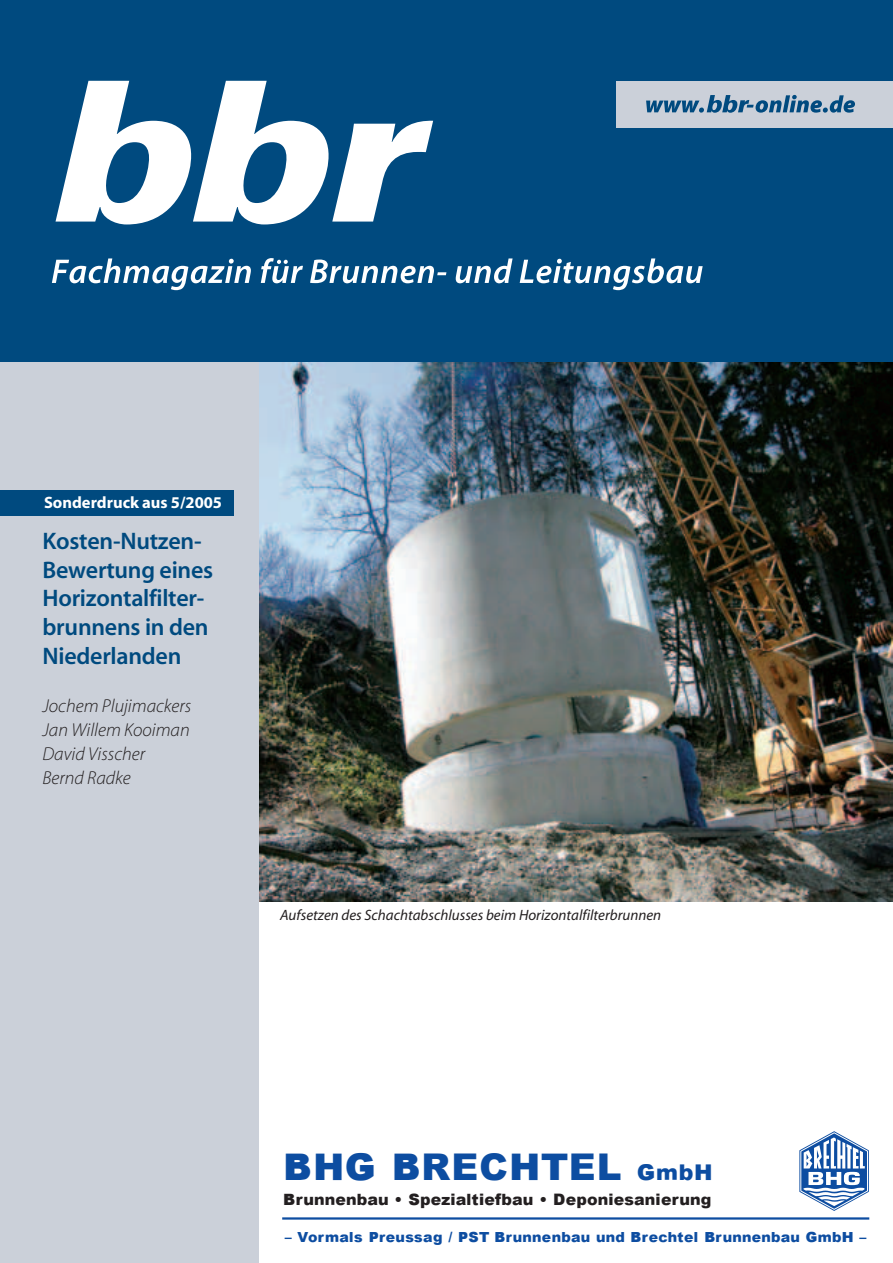
<style>
.page{position:relative;width:893px;height:1263px;background:#fff}
.page>*{position:absolute;margin:0;border:0;box-sizing:border-box;transform-origin:0 0}
.t1{font:37.2px "Arial Black+T42+FOZEPD";letter-spacing:.025em;color:#0d4da1}
.t2{font:600 24px/28.8px "Myriad T1";letter-spacing:-.01em;color:#004a7f}
.t3{font:italic 300 18.75px/24px "Myriad T1";color:#231f20}
.t4{font:700 16.5px "Myriad T1";color:#fff}
.t5{font:15.75px "Arial Black+T42+FOZEPD";letter-spacing:.01em;color:#231f20}
.t6{font:italic 15px "Myriad T1";color:#231f20}
.t7{font:14.1px "Arial Black+T42+FOZEPD";letter-spacing:.025em;color:#0d4da1}
.s1{font-size:21.9px}
</style>
<div class="page">
<img style="left:258px;top:362px;width:634px;height:540px">
<div style="left:0;top:357px;width:258px;height:906px;background:#cbd0d9"></div>
<div style="left:0;top:0;width:892px;height:361px;background:#004a7f"></div>
<div style="left:617px;top:81px;width:275px;height:47px;background:#cbd0d9"></div>
<svg style="left:56px;top:81px;width:377px;height:143px"></svg>
<svg style="left:646px;top:95px;width:209px;height:18px"></svg>
<svg style="left:52px;top:258px;width:650px;height:32px"></svg>
<div style="left:0;top:490px;width:234px;height:26px;background:#004a7f"></div>
<hr style="left:282px;top:1217px;width:587px;height:3px;background:#0d4da1">
<svg style="left:799px;top:1131px;width:69px;height:80px"></svg>
<p class="t4" style="left:44px;top:497px;width:180px">Sonderdruck aus 5/2005</p>
<p class="t2" style="left:43px;top:529px;width:172px">Kosten-Nutzen-<br>Bewertung eines<br>Horizontalfilter&shy;brunnens in den<br>Niederlanden</p>
<p class="t3" style="left:43px;top:695px;width:150px">Jochem Plujimackers<br>Jan Willem Kooiman<br>David Visscher<br>Bernd Radke</p>
<p class="t6" style="left:280px;top:909px;width:382px">Aufsetzen des Schachtabschlusses beim Horizontalfilterbrunnen</p>
<h1 class="t1" style="left:283px;top:1154px;width:430px">BHG BRECHTEL <span class="s1">GmbH</span></h1>
<p class="t5" style="left:283px;top:1194px;width:429px">Brunnenbau • Spezialtiefbau • Deponiesanierung</p>
<p class="t7" style="left:285px;top:1232px;width:583px">– Vormals Preussag / PST Brunnenbau und Brechtel Brunnenbau GmbH –</p>
</div>
